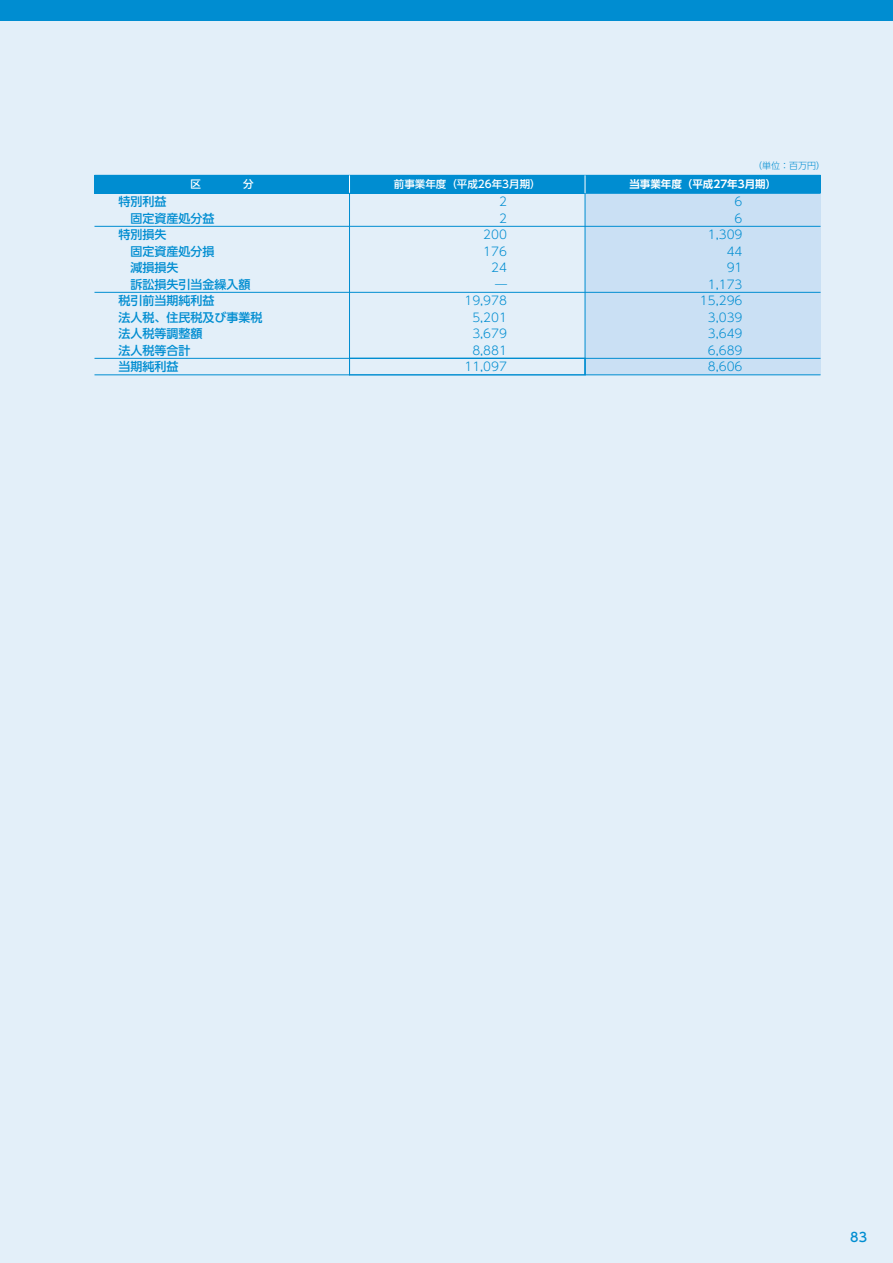
<style>
.page{position:relative;width:893px;height:1263px;background:#fff}
.page>*{position:absolute;margin:0;border:0;box-sizing:border-box;transform-origin:0 0}
.t1{font:500 12.75px "UD Shin Go NT Pr 6 N";color:#008dd1}
.t2{font:300 12px "UD Shin Go NT Pr 6 N";color:#008dd1}
.t3{font:500 12px "UD Shin Go NT Pr 6 N";color:#008dd1}
.t4{font:500 10.5px "UD Shin Go NT Pr 6 N";color:#fff}
.t5{font:700 10.5px "UD Shin Go Pr 6 N De";color:#fff}
.t6{font:300 9px "UD Shin Go NT Pr 6 N";color:#008dd1}
</style>
<div class="page">
<div style="left:0;top:0;width:893px;height:22px;background:#008dd1"></div>
<div style="left:0;top:22px;width:893px;height:1241px;background:#e3eff9"></div>
<div style="left:94px;top:175px;width:255px;height:18px;background:#008dd1"></div>
<div style="left:349px;top:175px;width:236px;height:18px;background:#008dd1"></div>
<div style="left:585px;top:175px;width:235px;height:18px;background:#008dd1"></div>
<div style="left:585px;top:193px;width:235px;height:17px;background:#cae0f4"></div>
<div style="left:585px;top:210px;width:235px;height:16px;background:#cae0f4"></div>
<div style="left:585px;top:226px;width:235px;height:17px;background:#cae0f4"></div>
<div style="left:585px;top:243px;width:235px;height:16px;background:#cae0f4"></div>
<div style="left:585px;top:259px;width:235px;height:17px;background:#cae0f4"></div>
<div style="left:585px;top:276px;width:235px;height:16px;background:#cae0f4"></div>
<div style="left:585px;top:292px;width:235px;height:17px;background:#cae0f4"></div>
<div style="left:585px;top:309px;width:235px;height:16px;background:#cae0f4"></div>
<div style="left:585px;top:325px;width:235px;height:17px;background:#cae0f4"></div>
<div style="left:585px;top:342px;width:235px;height:16px;background:#cae0f4"></div>
<div style="left:585px;top:358px;width:235px;height:17px;background:#cae0f4"></div>
<svg style="left:349px;top:175px;width:1px;height:18px"></svg>
<hr style="left:94px;top:193px;width:726px;height:1px;background:#008dd1">
<svg style="left:585px;top:175px;width:1px;height:18px"></svg>
<hr style="left:349px;top:193px;width:1px;height:182px;background:#008dd1">
<hr style="left:585px;top:193px;width:1px;height:182px;background:#008dd1">
<hr style="left:94px;top:226px;width:726px;height:1px;background:#008dd1">
<hr style="left:94px;top:292px;width:726px;height:1px;background:#008dd1">
<hr style="left:94px;top:358px;width:726px;height:1px;background:#008dd1">
<hr style="left:94px;top:375px;width:255px;height:1px;background:#008dd1">
<hr style="left:585px;top:375px;width:235px;height:1px;background:#008dd1">
<div style="left:349px;top:358px;width:236px;height:17px;border:1px solid #008dd1"></div>
<p class="t6" style="left:753px;top:161px;width:73px">（単位：百万円）</p>
<p class="t4" style="left:190px;top:179px;width:12px">区</p>
<p class="t4" style="left:243px;top:179px;width:12px">分</p>
<p class="t4" style="left:394px;top:179px;width:148px">前事業年度（平成26年3月期）</p>
<p class="t5" style="left:629px;top:179px;width:148px">当事業年度（平成27年3月期）</p>
<p class="t3" style="left:118px;top:196px;width:49px">特別利益</p>
<p class="t2" style="left:499px;top:196px;width:9px">2</p>
<p class="t2" style="left:735px;top:196px;width:9px">6</p>
<p class="t3" style="left:118px;top:212px;width:97px">　固定資産処分益</p>
<p class="t2" style="left:499px;top:212px;width:9px">2</p>
<p class="t2" style="left:735px;top:212px;width:9px">6</p>
<p class="t3" style="left:118px;top:229px;width:49px">特別損失</p>
<p class="t2" style="left:483px;top:229px;width:25px">200</p>
<p class="t2" style="left:708px;top:229px;width:36px">1,309</p>
<p class="t3" style="left:118px;top:245px;width:97px">　固定資産処分損</p>
<p class="t2" style="left:483px;top:245px;width:25px">176</p>
<p class="t2" style="left:727px;top:245px;width:17px">44</p>
<p class="t3" style="left:118px;top:262px;width:61px">　減損損失</p>
<p class="t2" style="left:491px;top:262px;width:17px">24</p>
<p class="t2" style="left:727px;top:262px;width:17px">91</p>
<p class="t3" style="left:118px;top:278px;width:133px">　訴訟損失引当金繰入額</p>
<p class="t2" style="left:495px;top:278px;width:13px">―</p>
<p class="t2" style="left:708px;top:278px;width:36px">1,173</p>
<p class="t3" style="left:118px;top:295px;width:97px">税引前当期純利益</p>
<p class="t2" style="left:464px;top:295px;width:44px">19,978</p>
<p class="t2" style="left:700px;top:295px;width:44px">15,296</p>
<p class="t3" style="left:118px;top:311px;width:146px">法人税、住民税及び事業税</p>
<p class="t2" style="left:472px;top:311px;width:36px">5,201</p>
<p class="t2" style="left:708px;top:311px;width:36px">3,039</p>
<p class="t3" style="left:118px;top:328px;width:85px">法人税等調整額</p>
<p class="t2" style="left:472px;top:328px;width:36px">3,679</p>
<p class="t2" style="left:708px;top:328px;width:36px">3,649</p>
<p class="t3" style="left:118px;top:344px;width:73px">法人税等合計</p>
<p class="t2" style="left:472px;top:344px;width:36px">8,881</p>
<p class="t2" style="left:708px;top:344px;width:36px">6,689</p>
<p class="t3" style="left:118px;top:361px;width:61px">当期純利益</p>
<p class="t2" style="left:464px;top:361px;width:44px">11,097</p>
<p class="t2" style="left:708px;top:361px;width:36px">8,606</p>
<p class="t1" style="left:850px;top:1231px;width:18px">83</p>
</div>
